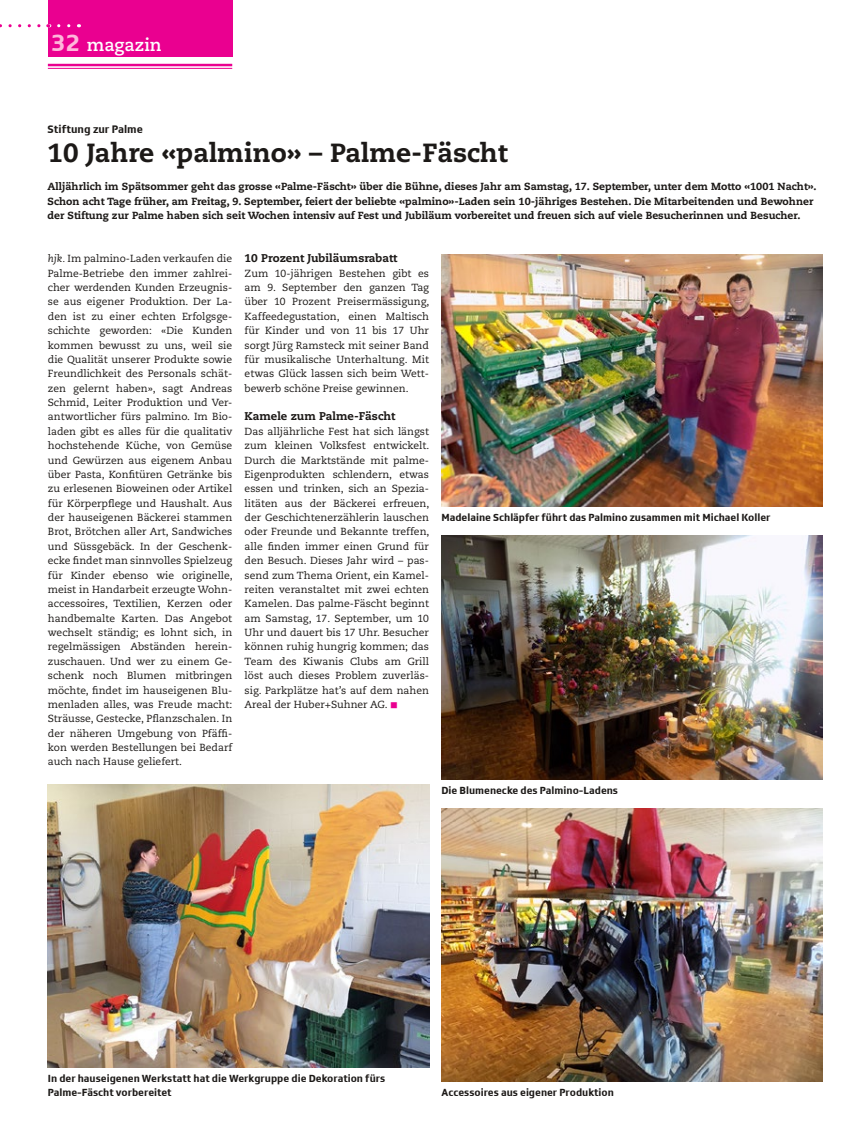
<style>
.page{position:relative;width:851px;height:1134px;background:#fff}
.page>*{position:absolute;margin:0;border:0;box-sizing:border-box;transform-origin:0 0}
.t1{font:800 26.25px "Caecilia";color:#1c1917}
.t2{font:700 17.5px "Caecilia";color:#fff}
.t3{font:800 11.25px "Caecilia";color:#1c1917}
.t4{font:700 11.25px "SRGSSR Type";color:#1c1917}
.t5{font:700 10.62px/14.4px "SRGSSR Type";color:#1c1917}
.t6{font:10.25px/14.4px "Caecilia";color:#1c1917}
.t7{font:800 10.25px/14.4px "Caecilia";color:#1c1917}
.s1{font-family:"SRGSSR Type";font-size:25px;color:#feb7da}
.s2{font-style:italic}
.s3{color:#ea0090}
</style>
<div class="page">
<div style="left:48px;top:0;width:184px;height:57px;background:#ea0090"></div>
<svg style="left:59px;top:24px;width:20px;height:3px"></svg>
<svg style="left:0;top:24px;width:50px;height:3px"></svg>
<hr style="left:48px;top:64px;width:184px;height:2px;background:#ea0090">
<hr style="left:48px;top:68px;width:184px;height:1px;background:#ea0090">
<img style="left:441px;top:254px;width:381px;height:253px">
<img style="left:441px;top:535px;width:381px;height:245px">
<img style="left:441px;top:808px;width:381px;height:274px">
<img style="left:48px;top:785px;width:381px;height:282px">
<h2 class="t2" style="left:51px;top:34px;width:112px"><span class="s1">32</span> magazin</h2>
<p class="t4" style="left:48px;top:122px;width:97px">Stiftung zur Palme</p>
<h1 class="t1" style="left:48px;top:136px;width:461px">10 Jahre «palmino» – Palme-Fäscht</h1>
<p class="t7" style="left:48px;top:180px;width:770px">Alljährlich im Spätsommer geht das grosse «Palme-Fäscht» über die Bühne, dieses Jahr am Samstag, 17. September, unter dem Motto «1001 Nacht».<br>Schon acht Tage früher, am Freitag, 9. September, feiert der beliebte «palmino»-Laden sein 10-jähriges Bestehen. Die Mitarbeitenden und Bewohner der Stiftung zur Palme haben sich seit Wochen intensiv auf Fest und Jubiläum vorbereitet und freuen sich auf viele Besucherinnen und Besucher.</p>
<p class="t6" style="left:48px;top:252px;width:186px"><span class="s2">hjk.</span> Im palmino-Laden verkaufen die Palme-Betriebe den immer zahlrei&shy;cher werdenden Kunden Erzeugnis&shy;se aus eigener Produktion. Der La&shy;den ist zu einer echten Erfolgsge&shy;schichte geworden: «Die Kunden kommen bewusst zu uns, weil sie die Qualität unserer Produkte sowie Freundlichkeit des Personals schät&shy;zen gelernt haben», sagt Andreas Schmid, Leiter Produktion und Ver&shy;antwortlicher fürs palmino. Im Bio&shy;laden gibt es alles für die qualitativ hochstehende Küche, von Gemüse und Gewürzen aus eigenem Anbau über Pasta, Konfitüren Getränke bis zu erlesenen Bioweinen oder Artikel für Körperpflege und Haushalt. Aus der hauseigenen Bäckerei stammen Brot, Brötchen aller Art, Sandwiches und Süssgebäck. In der Geschenk&shy;ecke findet man sinnvolles Spielzeug für Kinder ebenso wie originelle, meist in Handarbeit erzeugte Wohn&shy;accessoires, Textilien, Kerzen oder handbemalte Karten. Das Angebot wechselt ständig; es lohnt sich, in regelmässigen Abständen herein&shy;zuschauen. Und wer zu einem Ge&shy;schenk noch Blumen mitbringen möchte, findet im hauseigenen Blu&shy;menladen alles, was Freude macht:<br>Sträusse, Gestecke, Pflanzschalen. In der näheren Umgebung von Pfäffi&shy;kon werden Bestellungen bei Bedarf auch nach Hause geliefert.</p>
<p class="t3" style="left:244px;top:251px;width:154px">10 Prozent Jubiläumsrabatt</p>
<p class="t6" style="left:244px;top:266px;width:186px;text-align:justify">Zum 10-jährigen Bestehen gibt es am 9. September den ganzen Tag über 10 Prozent Preisermässigung, Kaffeedegustation, einen Maltisch für Kinder und von 11 bis 17 Uhr sorgt Jürg Ramsteck mit seiner Band für musikalische Unterhaltung. Mit etwas Glück lassen sich beim Wett&shy;bewerb schöne Preise gewinnen.</p>
<p class="t3" style="left:244px;top:409px;width:152px">Kamele zum Palme-Fäscht</p>
<p class="t6" style="left:244px;top:424px;width:186px">Das alljährliche Fest hat sich längst zum kleinen Volksfest entwickelt.<br>Durch die Marktstände mit palme-Eigenprodukten schlendern, etwas essen und trinken, sich an Spezia&shy;litäten aus der Bäckerei erfreuen, der Geschichtenerzählerin lauschen oder Freunde und Bekannte treffen, alle finden immer einen Grund für den Besuch. Dieses Jahr wird – pas&shy;send zum Thema Orient, ein Kamel&shy;reiten veranstaltet mit zwei echten Kamelen. Das palme-Fäscht beginnt am Samstag, 17. September, um 10<br>Uhr und dauert bis 17 Uhr. Besucher können ruhig hungrig kommen; das Team des Kiwanis Clubs am Grill löst auch dieses Problem zuverläs&shy;sig. Parkplätze hat’s auf dem nahen Areal der Huber+Suhner AG. <span class="s3">■</span></p>
<p class="t5" style="left:441px;top:510px;width:330px">Madelaine Schläpfer führt das Palmino zusammen mit Michael Koller</p>
<p class="t5" style="left:441px;top:783px;width:178px">Die Blumenecke des Palmino-Ladens</p>
<p class="t5" style="left:48px;top:1071px;width:339px">In der hauseigenen Werkstatt hat die Werkgruppe die Dekoration fürs<br>Palme-Fäscht vorbereitet</p>
<p class="t5" style="left:441px;top:1085px;width:174px">Accessoires aus eigener Produktion</p>
</div>
